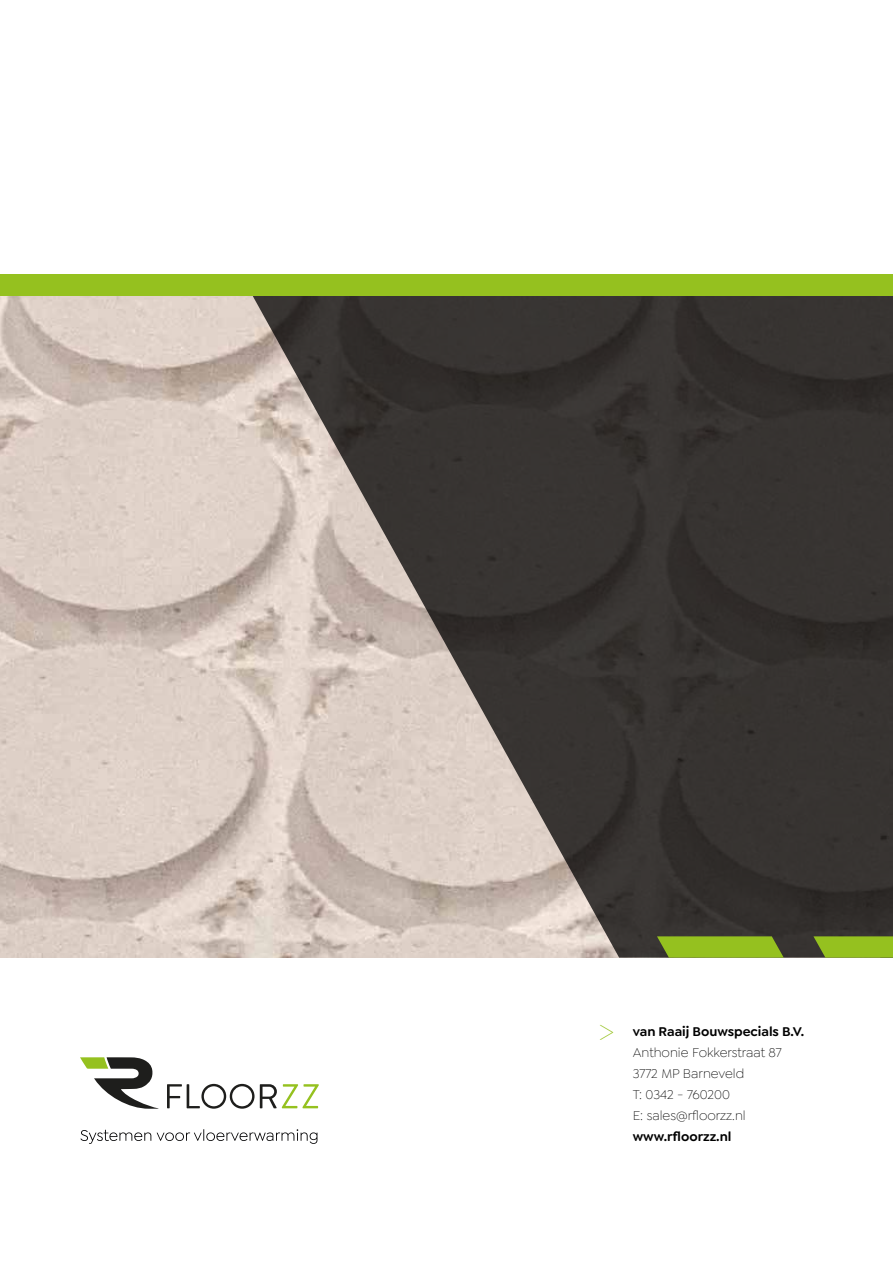
<style>
.page{position:relative;width:893px;height:1263px;background:#fff}
.page>*{position:absolute;margin:0;border:0;box-sizing:border-box;transform-origin:0 0}
.t1{font:100 36px "Goldplay";color:#95c11f}
.t2{font:300 13.5px/21px "Goldplay";color:#000}
.t3{font:600 13.5px "Goldplay";color:#000}
</style>
<div class="page">
<img style="left:0;top:296px;width:241px;height:662px">
<svg style="left:80px;top:1057px;width:79px;height:52px"></svg>
<svg style="left:167px;top:1084px;width:152px;height:25px"></svg>
<svg style="left:81px;top:1130px;width:70px;height:14px"></svg>
<svg style="left:157px;top:1129px;width:160px;height:15px"></svg>
<svg style="left:241px;top:296px;width:572px;height:662px;fill:#383532"></svg>
<div style="left:0;top:274px;width:893px;height:22px;background:#95c11f"></div>
<svg style="left:657px;top:936px;width:127px;height:22px"></svg>
<svg style="left:813px;top:296px;width:80px;height:662px"></svg>
<h1 class="t1" style="left:598px;top:1013px;width:18px">&gt;</h1>
<p class="t3" style="left:633px;top:1023px;width:173px">van Raaij Bouwspecials B.V.</p>
<p class="t2" style="left:633px;top:1042px;width:151px">Anthonie Fokkerstraat 87<br>3772 MP Barneveld<br>T: 0342 - 760200<br>E: sales@rfloorzz.nl</p>
<p class="t3" style="left:633px;top:1128px;width:100px">www.rfloorzz.nl</p>
</div>
